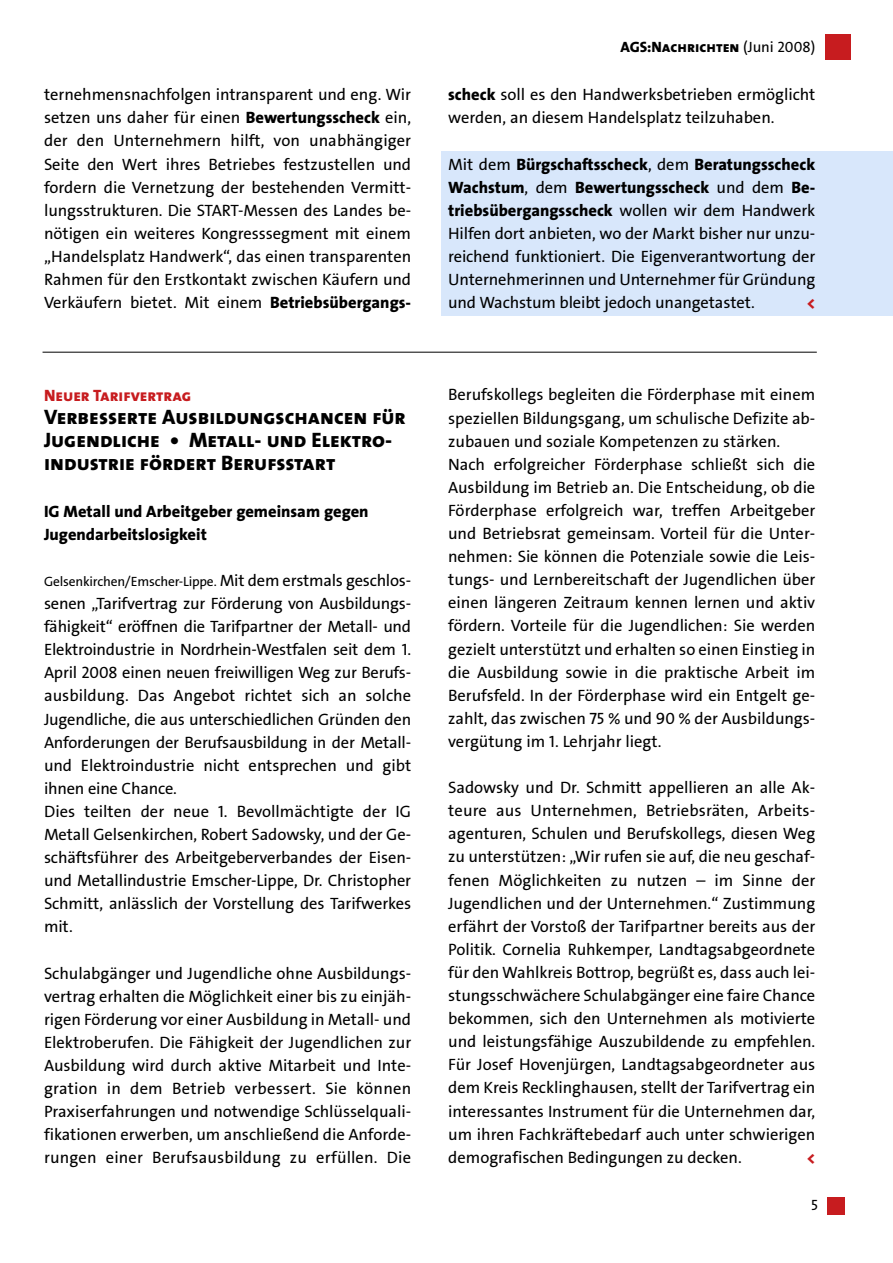
<style>
.page{position:relative;width:893px;height:1263px;background:#fff}
.page>*{position:absolute;margin:0;border:0;box-sizing:border-box;transform-origin:0 0}
.t1{font:21px/23.1px "The Sans Extra Bold Caps";color:#000}
.t2{font:16.5px/23.1px "TT2 A95 O00";color:#000;text-align:justify}
.t3{font:800 16.5px/23.1px "The Sans";color:#000;text-align:justify}
.t4{font:16.5px "The Sans Extra Bold Caps";color:#c71c1f}
.t5{font:800 16.5px "The Sans";color:#c71c1f}
.t6{font:15px "The Sans Extra Bold Caps";color:#000}
.t7{font:15px "TT2 A95 O00";color:#000}
.t8{font:13.5px "TT2 A95 O00";letter-spacing:-.01em;color:#000}
.s1{font-family:"The Sans";font-weight:800}
.s2{font-family:"TT2 A95 O00"}
.s3{font-family:"TT2 A95 O00";font-weight:400}
.s4{font-size:16.5px}
</style>
<div class="page">
<div style="left:441px;top:151px;width:451px;height:164px;background:#d8e7fb"></div>
<div style="left:825px;top:34px;width:25px;height:26px;background:#c71c1f"></div>
<div style="left:827px;top:1197px;width:17px;height:17px;background:#c71c1f"></div>
<hr style="left:43px;top:352px;width:773px;height:1px;background:#000">
<p class="t6" style="left:620px;top:38px;width:196px"><span class="s1">AGS:</span>Nachrichten <span class="s2">(Juni 2008)</span></p>
<p class="t2" style="left:44px;top:85px;width:368px">ternehmensnachfolgen intransparent und eng. Wir setzen uns daher für einen <span class="s1">Bewertungsscheck</span> ein, der den Unternehmern hilft, von unabhängiger Seite den Wert ihres Betriebes festzustellen und fordern die Vernetzung der bestehenden Vermitt&shy;lungsstrukturen. Die START-Messen des Landes be&shy;nötigen ein weiteres Kongresssegment mit einem „Handelsplatz Handwerk“, das einen transparenten Rahmen für den Erstkontakt zwischen Käufern und Verkäufern bietet. Mit einem <span class="s1">Betriebsübergangs-</span></p>
<p class="t2" style="left:448px;top:85px;width:368px"><span class="s1">scheck</span> soll es den Handwerksbetrieben ermöglicht werden, an diesem Handelsplatz teilzuhaben.</p>
<p class="t3" style="left:448px;top:154px;width:368px"><span class="s3">Mit dem</span> Bürgschaftsscheck<span class="s3">, dem</span> Beratungsscheck Wachstum<span class="s3">, dem</span> Bewertungsscheck <span class="s3">und dem</span> Be&shy;triebsübergangsscheck <span class="s3">wollen wir dem Handwerk</span></p>
<p class="t2" style="left:448px;top:223px;width:368px">Hilfen dort anbieten, wo der Markt bisher nur unzu&shy;reichend funktioniert. Die Eigenverantwortung der Unternehmerinnen und Unternehmer für Gründung und Wachstum bleibt jedoch unangetastet.</p>
<p class="t5" style="left:807px;top:296px;width:10px">&lt;</p>
<p class="t4" style="left:44px;top:386px;width:149px">Neuer Tarifvertrag</p>
<p class="t1" style="left:44px;top:405px;width:363px">Verbesserte Ausbildungschancen für<br>Jugendliche • Metall- und Elektro&shy;industrie fördert Berufsstart</p>
<p class="t3" style="left:44px;top:501px;width:326px">IG Metall und Arbeitgeber gemeinsam gegen<br>Jugendarbeitslosigkeit</p>
<p class="t8" style="left:44px;top:576px;width:368px">Gelsenkirchen/Emscher-Lippe. <span class="s4">Mit dem erstmals geschlos-</span></p>
<p class="t2" style="left:44px;top:594px;width:368px;text-align:left">senen „Tarifvertrag zur Förderung von Ausbildungs&shy;fähigkeit“ eröffnen die Tarifpartner der Metall- und Elektroindustrie in Nordrhein-Westfalen seit dem 1.<br>April 2008 einen neuen freiwilligen Weg zur Berufs&shy;ausbildung. Das Angebot richtet sich an solche Jugendliche, die aus unterschiedlichen Gründen den Anforderungen der Berufsausbildung in der Metall&shy;und Elektroindustrie nicht entsprechen und gibt ihnen eine Chance.<br>Dies teilten der neue 1. Bevollmächtigte der IG Metall Gelsenkirchen, Robert Sadowsky, und der Ge&shy;schäftsführer des Arbeitgeberverbandes der Eisen&shy;und Metallindustrie Emscher-Lippe, Dr. Christopher Schmitt, anlässlich der Vorstellung des Tarifwerkes mit.</p>
<p class="t2" style="left:44px;top:963px;width:368px">Schulabgänger und Jugendliche ohne Ausbildungs&shy;vertrag erhalten die Möglichkeit einer bis zu einjäh&shy;rigen Förderung vor einer Ausbildung in Metall- und Elektroberufen. Die Fähigkeit der Jugendlichen zur Ausbildung wird durch aktive Mitarbeit und Inte&shy;gration in dem Betrieb verbessert. Sie können Praxiserfahrungen und notwendige Schlüsselquali&shy;fikationen erwerben, um anschließend die Anforde&shy;rungen einer Berufsausbildung zu erfüllen. Die</p>
<p class="t2" style="left:448px;top:385px;width:368px;text-align:left">Berufskollegs begleiten die Förderphase mit einem speziellen Bildungsgang, um schulische Defizite ab&shy;zubauen und soziale Kompetenzen zu stärken.<br>Nach erfolgreicher Förderphase schließt sich die Ausbildung im Betrieb an. Die Entscheidung, ob die Förderphase erfolgreich war, treffen Arbeitgeber und Betriebsrat gemeinsam. Vorteil für die Unter&shy;nehmen: Sie können die Potenziale sowie die Leis&shy;tungs- und Lernbereitschaft der Jugendlichen über einen längeren Zeitraum kennen lernen und aktiv fördern. Vorteile für die Jugendlichen: Sie werden gezielt unterstützt und erhalten so einen Einstieg in die Ausbildung sowie in die praktische Arbeit im Berufsfeld. In der Förderphase wird ein Entgelt ge&shy;zahlt, das zwischen 75 % und 90 % der Ausbildungs&shy;vergütung im 1. Lehrjahr liegt.</p>
<p class="t2" style="left:448px;top:778px;width:368px">Sadowsky und Dr. Schmitt appellieren an alle Ak&shy;teure aus Unternehmen, Betriebsräten, Arbeits&shy;agenturen, Schulen und Berufskollegs, diesen Weg zu unterstützen: „Wir rufen sie auf, die neu geschaf&shy;fenen Möglichkeiten zu nutzen – im Sinne der Jugendlichen und der Unternehmen.“ Zustimmung erfährt der Vorstoß der Tarifpartner bereits aus der Politik. Cornelia Ruhkemper, Landtagsabgeordnete für den Wahlkreis Bottrop, begrüßt es, dass auch lei&shy;stungsschwächere Schulabgänger eine faire Chance bekommen, sich den Unternehmen als motivierte und leistungsfähige Auszubildende zu empfehlen.<br>Für Josef Hovenjürgen, Landtagsabgeordneter aus dem Kreis Recklinghausen, stellt der Tarifvertrag ein interessantes Instrument für die Unternehmen dar, um ihren Fachkräftebedarf auch unter schwierigen demografischen Bedingungen zu decken.</p>
<p class="t5" style="left:807px;top:1151px;width:10px">&lt;</p>
<p class="t7" style="left:811px;top:1199px;width:8px">5</p>
</div>
